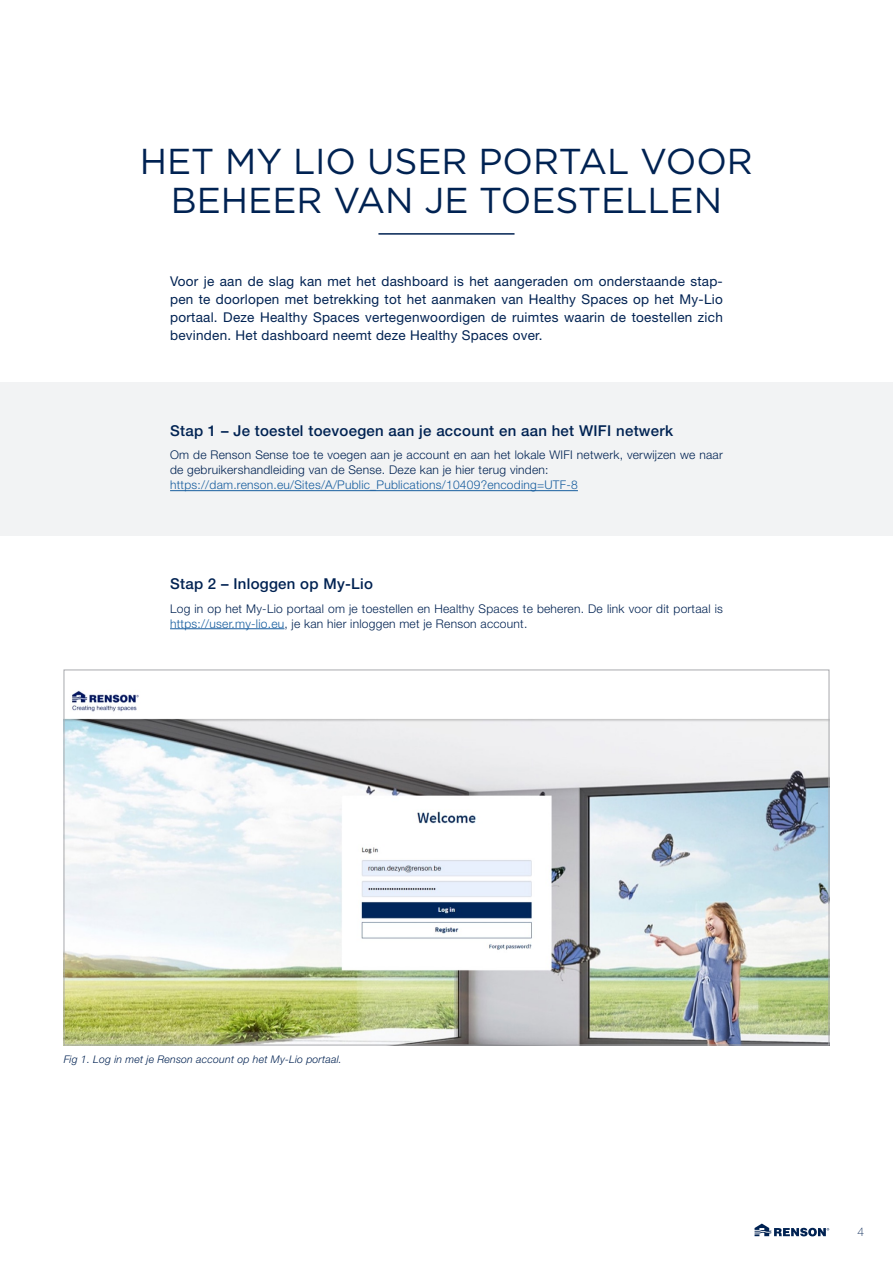
<style>
.page{position:relative;width:893px;height:1263px;background:#fff}
.page>*{position:absolute;margin:0;border:0;box-sizing:border-box;transform-origin:0 0}
.T1{font:36px/39px "Gotham";color:#002252;text-align:center}
.T2{font:500 15px "Helvetica Neue LT Std";letter-spacing:.02em;color:#002252}
.Intro{font:13.5px/18px "Helvetica Neue LT Std";letter-spacing:.02em;color:#002252;text-align:justify}
.body{font:300 12px/15px "Helvetica Neue LT Std";letter-spacing:.02em;color:#002252}
.body-2{font:300 12px "Helvetica Neue LT Std";letter-spacing:.02em;color:#175d9e}
.t1{font:100 12px "Helvetica Neue LT Std";color:#002252}
.Onderschrift{font:italic 300 10.5px "Helvetica Neue LT Std";letter-spacing:.02em;color:#002252}
.s1{color:#175d9e}
</style>
<div class="page">
<div style="left:0;top:383px;width:893px;height:153px;background:#f2f3f4"></div>
<svg style="left:754px;top:1223px;width:75px;height:13px"></svg>
<hr style="left:378px;top:233px;width:136px;height:2px;background:#002252">
<img style="left:66px;top:690px;width:761px;height:353px">
<hr style="left:170px;top:490px;width:408px;height:1px;background:#175d9e">
<hr style="left:170px;top:628px;width:114px;height:1px;background:#175d9e">
<p class="T1" style="left:140px;top:141px;width:615px">HET MY LIO USER PORTAL VOOR<br>BEHEER VAN JE TOESTELLEN</p>
<p class="Intro" style="left:170px;top:272px;width:554px">Voor je aan de slag kan met het dashboard is het aangeraden om onderstaande stap&shy;pen te doorlopen met betrekking tot het aanmaken van Healthy Spaces op het My-Lio portaal. Deze Healthy Spaces vertegenwoordigen de ruimtes waarin de toestellen zich bevinden. Het dashboard neemt deze Healthy Spaces over.</p>
<p class="T2" style="left:170px;top:422px;width:505px">Stap 1 – Je toestel toevoegen aan je account en aan het WIFI netwerk</p>
<p class="body" style="left:170px;top:447px;width:554px">Om de Renson Sense toe te voegen aan je account en aan het lokale WIFI netwerk, verwijzen we naar de gebruikershandleiding van de Sense. Deze kan je hier terug vinden:</p>
<p class="body-2" style="left:170px;top:478px;width:409px">https://dam.renson.eu/Sites/A/Public_Publications/10409?encoding=UTF-8</p>
<p class="T2" style="left:170px;top:575px;width:204px">Stap 2 – Inloggen op My-Lio</p>
<p class="body" style="left:170px;top:600px;width:554px">Log in op het My-Lio portaal om je toestellen en Healthy Spaces te beheren. De link voor dit portaal is <span class="s1">https://user.my-lio.eu</span>, je kan hier inloggen met je Renson account.</p>
<p class="Onderschrift" style="left:64px;top:1053px;width:280px">Fig 1. Log in met je Renson account op het My-Lio portaal.</p>
<p class="t1" style="left:857px;top:1225px;width:8px">4</p>
</div>
